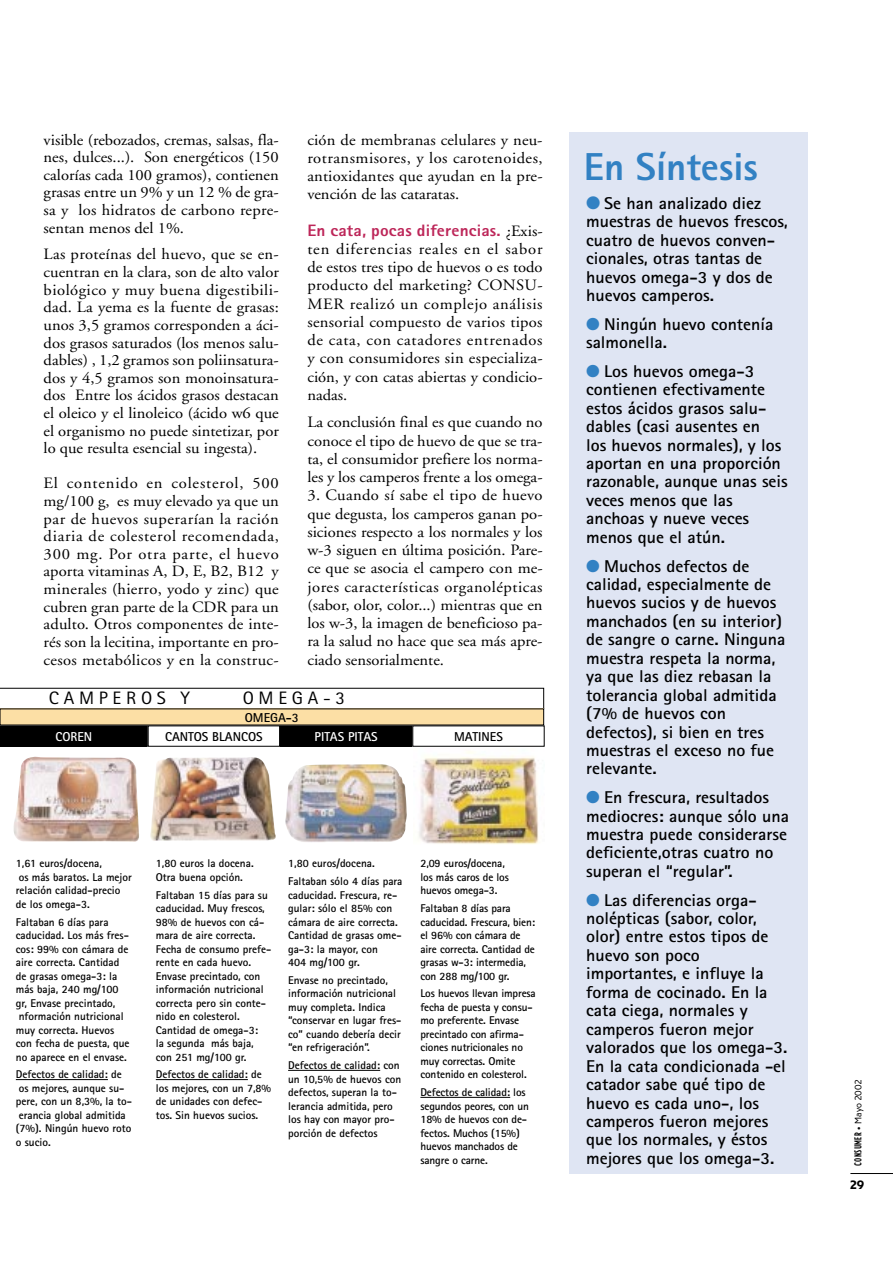
<style>
.page{position:relative;width:893px;height:1263px;background:#fff}
.page>*{position:absolute;margin:0;border:0;box-sizing:border-box;transform-origin:0 0}
.t1{font:800 39px "Rotis Sans Serif";color:#3281c3}
.t2{font:18px "Rotis Sans Serif";letter-spacing:.25em;color:#000;scale:1.05 1}
.t3{font:700 17.1px/18.5px "Rotis Sans Serif";color:#000;scale:1.05 1}
.t4{font:700 16.95px/18.5px "Rotis Sans Serif";color:#000;scale:1.05 1}
.t5{font:800 16.5px "Rotis Sans Serif";letter-spacing:.01em;color:#bd2659;scale:1.05 1}
.t6{font:15.75px/17.5px "Adobe Garamond";color:#000;text-align:justify;scale:1.05 1}
.t7{font:700 12.9px "Rotis Sans Serif";color:#000}
.t8{font:700 12.9px "Rotis Sans Serif";color:#fff}
.t9{font:12.75px "Corinthian Bold Plain";color:#000}
.t10{font:700 11.25px/13.5px "Rotis Sans Serif";color:#000}
.t11{font:500 condensed 9.75px "AT Erbar";letter-spacing:.035em;color:#000}
.s1{font-family:"Adobe Garamond";font-weight:400;font-size:15.75px;color:#000}
.s2{color:#3281c3}
.s3{font-size:6.75px}
.s4{font-family:"Corinthian Light Plain";font-weight:400;font-stretch:normal}
</style>
<div class="page">
<img style="left:13px;top:756px;width:126px;height:86px">
<img style="left:150px;top:757px;width:126px;height:84px">
<img style="left:419px;top:751px;width:120px;height:94px">
<img style="left:285px;top:764px;width:122px;height:78px">
<hr style="left:850px;top:1173px;width:42px;height:1px;background:#000">
<div style="left:569px;top:132px;width:238px;height:1042px;background:#dfe5f3"></div>
<hr style="left:16px;top:1079px;width:92px;height:1px;background:#000">
<div style="left:1px;top:726px;width:146px;height:20px;background:#000"></div>
<div style="left:0;top:725px;width:148px;height:22px;border:1px solid #000"></div>
<hr style="left:156px;top:1079px;width:92px;height:1px;background:#000">
<div style="left:148px;top:725px;width:132px;height:22px;border:1px solid #000"></div>
<hr style="left:420px;top:1097px;width:90px;height:1px;background:#000">
<div style="left:412px;top:725px;width:132px;height:22px;border:1px solid #000"></div>
<hr style="left:288px;top:1070px;width:92px;height:1px;background:#000">
<div style="left:280px;top:726px;width:132px;height:20px;background:#000"></div>
<div style="left:280px;top:725px;width:132px;height:22px;border:1px solid #000"></div>
<svg style="left:0;top:688px;width:544px;height:20px"></svg>
<div style="left:0;top:709px;width:543px;height:16px;background:#fcdfa5"></div>
<p class="t6" style="left:44px;top:132px;width:225px">visible (rebozados, cremas, salsas, fla&shy;nes, dulces...). Son energéticos (150 calorías cada 100 gramos), contienen grasas entre un 9% y un 12 % de gra&shy;sa y los hidratos de carbono repre&shy;sentan menos del 1%.</p>
<p class="t6" style="left:44px;top:247px;width:225px">Las proteínas del huevo, que se en&shy;cuentran en la clara, son de alto valor biológico y muy buena digestibili&shy;dad. La yema es la fuente de grasas: unos 3,5 gramos corresponden a áci&shy;dos grasos saturados (los menos salu&shy;dables) , 1,2 gramos son poliinsatura&shy;dos y 4,5 gramos son monoinsatura&shy;dos Entre los ácidos grasos destacan el oleico y el linoleico (ácido w6 que el organismo no puede sintetizar, por lo que resulta esencial su ingesta).</p>
<p class="t6" style="left:44px;top:476px;width:225px">El contenido en colesterol, 500 mg/100 g, es muy elevado ya que un par de huevos superarían la ración diaria de colesterol recomendada, 300 mg. Por otra parte, el huevo aporta vitaminas A, D, E, B2, B12 y minerales (hierro, yodo y zinc) que cubren gran parte de la CDR para un adulto. Otros componentes de inte&shy;rés son la lecitina, importante en pro&shy;cesos metabólicos y en la construc-</p>
<p class="t6" style="left:307px;top:132px;width:225px;line-height:18.3px">ción de membranas celulares y neu&shy;rotransmisores, y los carotenoides, antioxidantes que ayudan en la pre&shy;vención de las cataratas.</p>
<p class="t5" style="left:307px;top:224px;width:225px">En cata, pocas diferencias. <span class="s1">¿Exis-</span></p>
<p class="t6" style="left:307px;top:241px;width:225px;line-height:18.3px">ten diferencias reales en el sabor de estos tres tipo de huevos o es todo producto del marketing? CONSU-MER realizó un complejo análisis sensorial compuesto de varios tipos de cata, con catadores entrenados y con consumidores sin especializa&shy;ción, y con catas abiertas y condicio&shy;nadas.</p>
<p class="t6" style="left:307px;top:415px;width:225px;line-height:18.3px">La conclusión final es que cuando no conoce el tipo de huevo de que se tra&shy;ta, el consumidor prefiere los norma&shy;les y los camperos frente a los omega-</p>
<p class="t6" style="left:307px;top:488px;width:225px;line-height:18.3px">3. Cuando sí sabe el tipo de huevo que degusta, los camperos ganan po&shy;siciones respecto a los normales y los w-3 siguen en última posición. Pare&shy;ce que se asocia el campero con me&shy;jores características organolépticas (sabor, olor, color...) mientras que en los w-3, la imagen de beneficioso pa&shy;ra la salud no hace que sea más apre&shy;ciado sensorialmente.</p>
<p class="t2" style="left:49px;top:692px;width:136px">CAMPEROS Y</p>
<p class="t2" style="left:243px;top:692px;width:99px">OMEGA-3</p>
<p class="t7" style="left:245px;top:713px;width:55px">OMEGA-3</p>
<p class="t8" style="left:55px;top:732px;width:38px">COREN</p>
<p class="t7" style="left:165px;top:732px;width:99px">CANTOS BLANCOS</p>
<p class="t8" style="left:314px;top:732px;width:65px">PITAS PITAS</p>
<p class="t7" style="left:454px;top:732px;width:50px">MATINES</p>
<p class="t10" style="left:16px;top:858px;width:117px">1,61 euros/docena,<br>os más baratos. La mejor relación calidad-precio de los omega-3.</p>
<p class="t10" style="left:16px;top:916px;width:115px">Faltaban 6 días para caducidad. Los más fres&shy;cos: 99% con cámara de aire correcta. Cantidad de grasas omega-3: la más baja, 240 mg/100 gr, Envase precintado, nformación nutricional muy correcta. Huevos con fecha de puesta, que no aparece en el envase.</p>
<p class="t10" style="left:16px;top:1069px;width:117px">Defectos de calidad: de os mejores, aunque su&shy;pere, con un 8,3%, la to&shy;erancia global admitida (7%). Ningún huevo roto o sucio.</p>
<p class="t10" style="left:156px;top:858px;width:99px">1,80 euros la docena.<br>Otra buena opción.</p>
<p class="t10" style="left:156px;top:889px;width:117px">Faltaban 15 días para su caducidad. Muy frescos,<br>98% de huevos con cá&shy;mara de aire correcta.<br>Fecha de consumo prefe&shy;rente en cada huevo.<br>Envase precintado, con información nutricional correcta pero sin conte&shy;nido en colesterol.<br>Cantidad de omega-3:<br>la segunda más baja, con 251 mg/100 gr.</p>
<p class="t10" style="left:156px;top:1069px;width:117px">Defectos de calidad: de los mejores, con un 7,8% de unidades con defec&shy;tos. Sin huevos sucios.</p>
<p class="t10" style="left:288px;top:856px;width:116px;line-height:17.7px">1,80 euros/docena.<br>Faltaban sólo 4 días para</p>
<p class="t10" style="left:288px;top:889px;width:115px">caducidad. Frescura, re&shy;gular: sólo el 85% con cámara de aire correcta.<br>Cantidad de grasas ome&shy;ga-3: la mayor, con<br>404 mg/100 gr.</p>
<p class="t10" style="left:288px;top:975px;width:115px">Envase no precintado, información nutricional muy completa. Indica “conservar en lugar fres&shy;co” cuando debería decir “en refrigeración”.</p>
<p class="t10" style="left:288px;top:1060px;width:115px">Defectos de calidad: con un 10,5% de huevos con defectos, superan la to&shy;lerancia admitida, pero los hay con mayor pro&shy;porción de defectos</p>
<p class="t10" style="left:420px;top:858px;width:90px">2,09 euros/docena, los más caros de los huevos omega-3.</p>
<p class="t10" style="left:420px;top:903px;width:116px">Faltaban 8 días para caducidad. Frescura, bien: el 96% con cámara de aire correcta. Cantidad de grasas w-3: intermedia, con 288 mg/100 gr.</p>
<p class="t10" style="left:420px;top:988px;width:117px">Los huevos llevan impresa fecha de puesta y consu&shy;mo preferente. Envase precintado con afirma&shy;ciones nutricionales no muy correctas. Omite contenido en colesterol.</p>
<p class="t10" style="left:420px;top:1087px;width:110px">Defectos de calidad: los segundos peores, con un<br>18% de huevos con de&shy;fectos. Muchos (15%) huevos manchados de sangre o carne.</p>
<h1 class="t1" style="left:584px;top:153px;width:175px">En Síntesis</h1>
<p class="t3" style="left:586px;top:195px;width:194px"><span class="s2">●</span> Se han analizado diez muestras de huevos frescos, cuatro de huevos conven&shy;cionales, otras tantas de huevos omega-3 y dos de huevos camperos.</p>
<p class="t4" style="left:586px;top:316px;width:180px"><span class="s2">●</span> Ningún huevo contenía salmonella.</p>
<p class="t3" style="left:586px;top:364px;width:194px"><span class="s2">●</span> Los huevos omega-3 contienen efectivamente estos ácidos grasos salu&shy;dables (casi ausentes en<br>los huevos normales), y los aportan en una proporción razonable, aunque unas seis veces menos que las anchoas y nueve veces menos que el atún.</p>
<p class="t3" style="left:586px;top:558px;width:191px"><span class="s2">●</span> Muchos defectos de calidad, especialmente de huevos sucios y de huevos manchados (en su interior) de sangre o carne. Ninguna muestra respeta la norma, ya que las diez rebasan la tolerancia global admitida (7% de huevos con defectos), si bien en tres muestras el exceso no fue relevante.</p>
<p class="t3" style="left:586px;top:790px;width:195px"><span class="s2">●</span> En frescura, resultados mediocres: aunque sólo una muestra puede considerarse deficiente,otras cuatro no superan el “regular”.</p>
<p class="t3" style="left:586px;top:892px;width:193px"><span class="s2">●</span> Las diferencias orga&shy;nolépticas (sabor, color, olor) entre estos tipos de huevo son poco importantes, e influye la forma de cocinado. En la cata ciega, normales y camperos fueron mejor valorados que los omega-3.<br>En la cata condicionada -el catador sabe qué tipo de huevo es cada uno-, los camperos fueron mejores que los normales, y éstos mejores que los omega-3.</p>
<p class="t11" style="left:854px;top:1166px;width:88px;rotate:-90deg">CONSUMER <span class="s3">•</span> <span class="s4">Mayo 2002</span></p>
<p class="t9" style="left:850px;top:1180px;width:15px">29</p>
</div>
